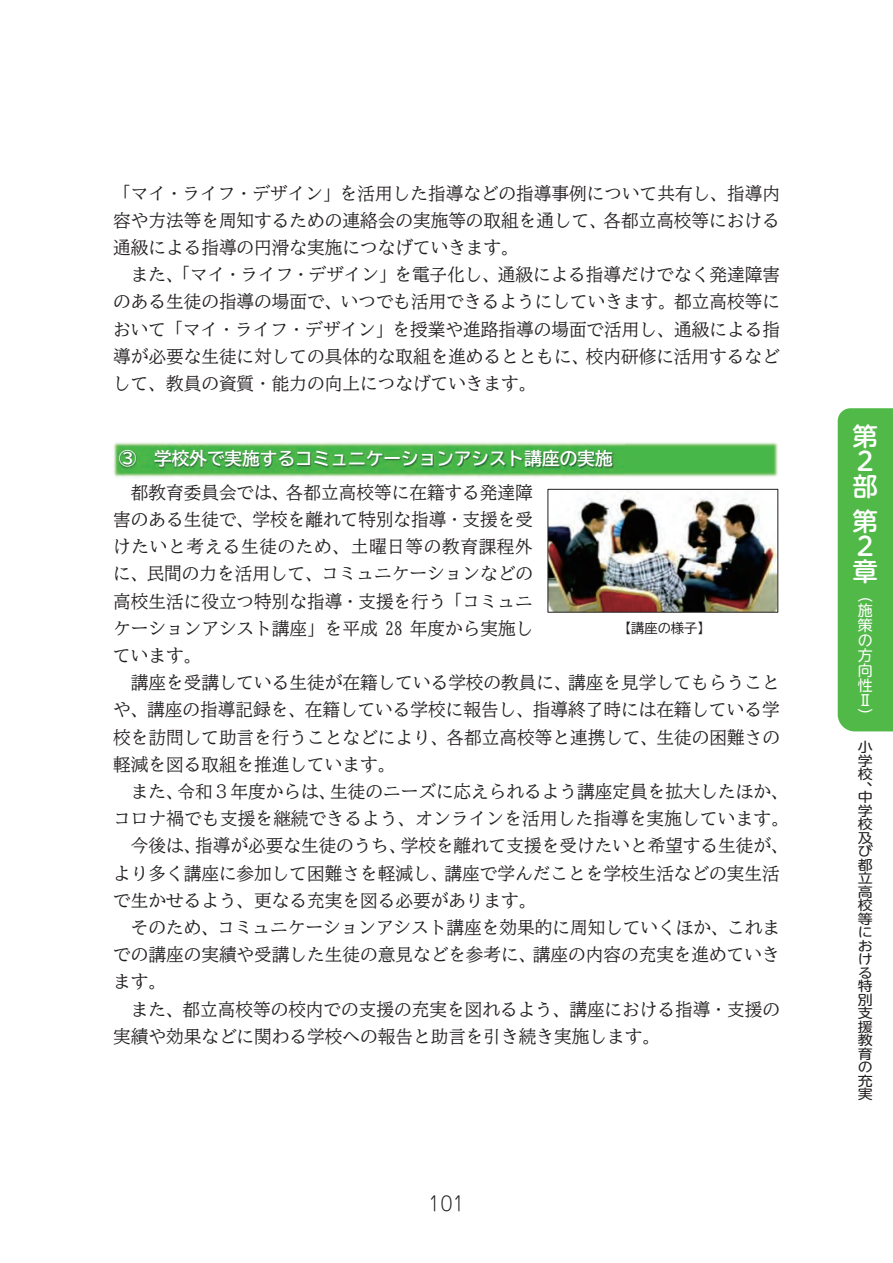
<style>
.page{position:relative;width:893px;height:1263px;background:#fff}
.page>*{position:absolute;margin:0;border:0;box-sizing:border-box;transform-origin:0 0}
.t1{font:500 25.5px/24.9px "UD Shin M Go Pr 6";color:#fff}
.t2{font:300 19.5px "Jun 101 Pro";color:#231f20}
.t3{font:17.7px/27.2px "BIZ UD Mincho Medium";color:#231f20;text-align:justify}
.t4{font:17.7px "BIZ UD Gothic Bold";color:#fff}
.t5{font:16.2px "HG Maru Gothic MPRO";color:#231f20}
.t6{font:15px/15px "UD Shin M Go Pr 6";color:#fff}
.t7{font:13.5px/13.5px "UD Shin M Go Pr 6";color:#231f20;text-align:justify;scale:1.11 1}
.t8{font:13.2px "BIZ UD Gothic";color:#231f20}
</style>
<div class="page">
<img style="left:115px;top:442px;width:663px;height:35px">
<img style="left:113px;top:444px;width:511px;height:34px">
<img style="left:550px;top:492px;width:226px;height:119px">
<div style="left:548px;top:489px;width:230px;height:124px;border:1px solid #231f20"></div>
<div style="left:838px;top:408px;width:55px;height:323px;background:#51b948"></div>
<p class="t3" style="left:113px;top:179px;width:668px">「マイ・ライフ・デザイン」を活用した指導などの指導事例について共有し、指導内容や方法等を周知するための連絡会の実施等の取組を通して、各都立高校等における通級による指導の円滑な実施につなげていきます。</p>
<p class="t3" style="left:113px;top:261px;width:668px;text-indent:18px">また、「マイ・ライフ・デザイン」を電子化し、通級による指導だけでなく発達障害のある生徒の指導の場面で、いつでも活用できるようにしていきます。都立高校等において「マイ・ライフ・デザイン」を授業や進路指導の場面で活用し、通級による指導が必要な生徒に対しての具体的な取組を進めるとともに、校内研修に活用するなどして、教員の資質・能力の向上につなげていきます。</p>
<p class="t4" style="left:119px;top:449px;width:495px">③ 学校外で実施するコミュニケーションアシスト講座の実施</p>
<p class="t3" style="left:113px;top:478px;width:422px;text-indent:18px">都教育委員会では、各都立高校等に在籍する発達障害のある生徒で、学校を離れて特別な指導・支援を受けたいと考える生徒のため、土曜日等の教育課程外に、民間の力を活用して、コミュニケーションなどの高校生活に役立つ特別な指導・支援を行う「コミュニケーションアシスト講座」を平成 28 年度から実施しています。</p>
<p class="t3" style="left:113px;top:669px;width:668px;text-indent:18px">講座を受講している生徒が在籍している学校の教員に、講座を見学してもらうことや、講座の指導記録を、在籍している学校に報告し、指導終了時には在籍している学校を訪問して助言を行うことなどにより、各都立高校等と連携して、生徒の困難さの軽減を図る取組を推進しています。</p>
<p class="t3" style="left:131px;top:778px;width:659px">また、令和３年度からは、生徒のニーズに応えられるよう講座定員を拡大したほか、</p>
<p class="t3" style="left:113px;top:805px;width:677px">コロナ禍でも支援を継続できるよう、オンラインを活用した指導を実施しています。</p>
<p class="t3" style="left:131px;top:832px;width:659px">今後は、指導が必要な生徒のうち、学校を離れて支援を受けたいと希望する生徒が、</p>
<p class="t3" style="left:113px;top:859px;width:668px">より多く講座に参加して困難さを軽減し、講座で学んだことを学校生活などの実生活</p>
<p class="t3" style="left:113px;top:886px;width:425px">で生かせるよう、更なる充実を図る必要があります。</p>
<p class="t3" style="left:131px;top:913px;width:651px">そのため、コミュニケーションアシスト講座を効果的に周知していくほか、これま</p>
<p class="t3" style="left:113px;top:941px;width:668px">での講座の実績や受講した生徒の意見などを参考に、講座の内容の充実を進めていき</p>
<p class="t3" style="left:113px;top:968px;width:54px">ます。</p>
<p class="t3" style="left:131px;top:995px;width:651px">また、都立高校等の校内での支援の充実を図れるよう、講座における指導・支援の</p>
<p class="t3" style="left:113px;top:1022px;width:548px">実績や効果などに関わる学校への報告と助言を引き続き実施します。</p>
<p class="t8" style="left:618px;top:622px;width:94px">【講座の様子】</p>
<p class="t5" style="left:428px;top:1184px;width:38px">101</p>
<p class="t2" style="left:428px;top:1188px;width:38px">101</p>
<h1 class="t1" style="left:853px;top:422px;width:26px">第<br>２部</h1>
<h1 class="t1" style="left:853px;top:507px;width:26px">第<br>２章</h1>
<p class="t6" style="left:858px;top:587px;width:16px">（施策の方向性<br>Ⅱ）</p>
<p class="t7" style="left:858px;top:739px;width:15px">小学校、</p>
<p class="t7" style="left:858px;top:789px;width:15px;text-align:left">中学校及び都立高校等における特別支援教育の充実</p>
</div>
